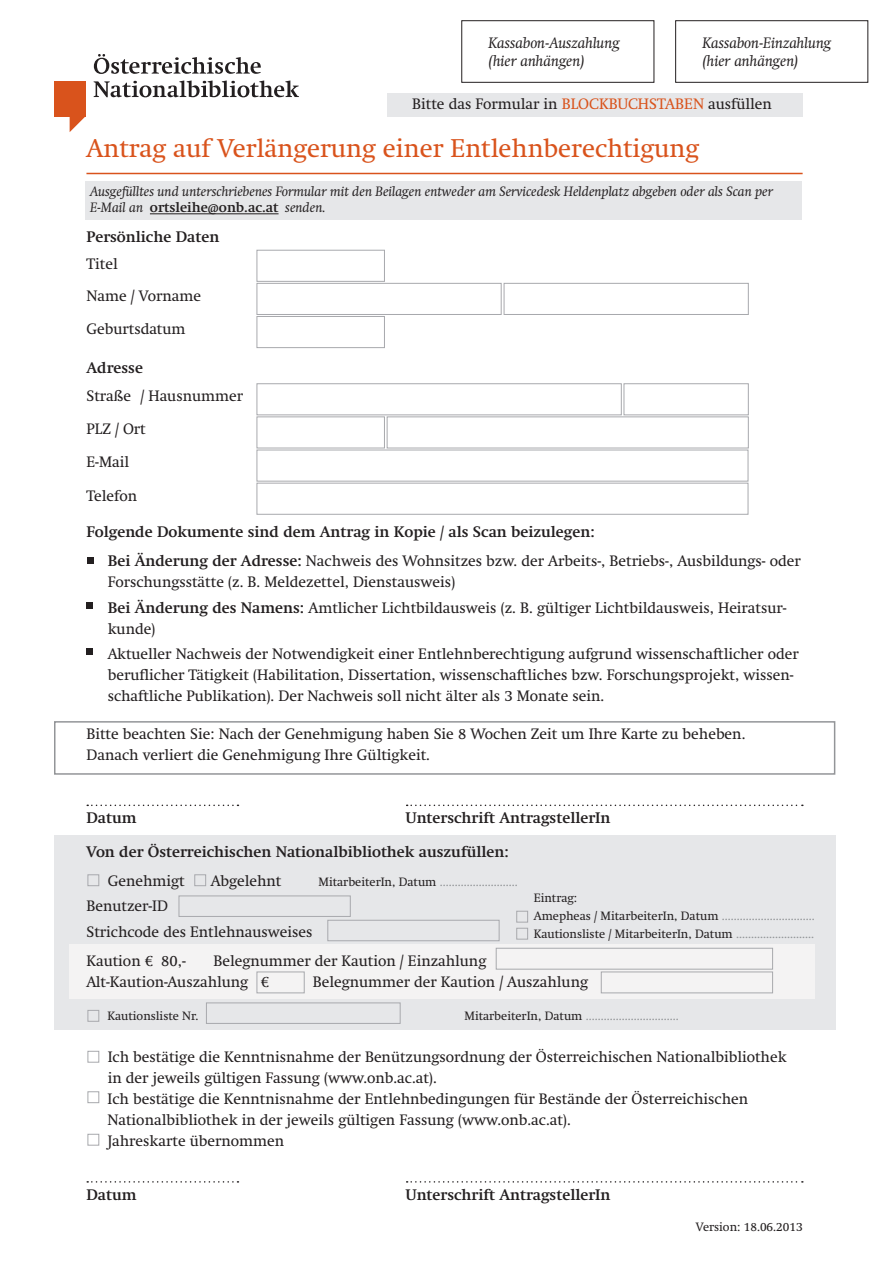
<style>
.page{position:relative;width:893px;height:1263px;background:#fff}
.page>*{position:absolute;margin:0;border:0;box-sizing:border-box;transform-origin:0 0}
.t1{font:25.5px "Swift";color:#d9531c}
.t2{font:15px/21px "Swift";color:#231f20}
.Absatzformat_1{font:700 15px "Swift";color:#231f20}
.t3{font:italic 15px "Swift";color:#231f20}
.t4{font:italic 13.5px/16.2px "Swift";color:#231f20}
.t5{font:12px/18px "Swift";color:#231f20}
.t6{font:12px "Swift";color:#939598}
.s1{color:#d9531c}
.s2{font-weight:700;font-style:normal}
.s3{font-weight:700}
.s4{color:#231f20}
.s5{color:#939598}
</style>
<div class="page">
<div style="left:54px;top:834px;width:781px;height:195px;background:#e6e7e9"></div>
<div style="left:69px;top:944px;width:746px;height:55px;background:#f4f3f3"></div>
<div style="left:54px;top:81px;width:31px;height:36px;background:#d9531c"></div>
<svg style="left:70px;top:117px;width:15px;height:15px"></svg>
<svg style="left:94px;top:54px;width:167px;height:20px"></svg>
<svg style="left:94px;top:80px;width:205px;height:17px"></svg>
<hr style="left:86px;top:173px;width:717px;height:1px;background:#d9531c">
<div style="left:87px;top:557px;width:6px;height:7px;background:#231f20"></div>
<div style="left:86px;top:602px;width:7px;height:7px;background:#231f20"></div>
<div style="left:86px;top:648px;width:7px;height:7px;background:#231f20"></div>
<div style="left:88px;top:874px;width:11px;height:12px;border:1px solid #a8a9ad"></div>
<div style="left:194px;top:874px;width:12px;height:12px;border:1px solid #a8a9ad"></div>
<div style="left:179px;top:895px;width:172px;height:22px;border:1px solid #a8a9ad"></div>
<div style="left:327px;top:920px;width:172px;height:21px;border:1px solid #a8a9ad"></div>
<div style="left:88px;top:1051px;width:11px;height:11px;border:1px solid #a8a9ad"></div>
<div style="left:88px;top:1091px;width:11px;height:12px;border:1px solid #a8a9ad"></div>
<div style="left:516px;top:911px;width:12px;height:11px;border:1px solid #a8a9ad"></div>
<div style="left:516px;top:928px;width:12px;height:11px;border:1px solid #a8a9ad"></div>
<div style="left:206px;top:1002px;width:195px;height:22px;border:1px solid #a8a9ad"></div>
<div style="left:88px;top:1010px;width:11px;height:12px;border:1px solid #a8a9ad"></div>
<div style="left:86px;top:182px;width:716px;height:38px;background:#e6e7e9"></div>
<hr style="left:150px;top:213px;width:129px;height:1px;background:#231f20">
<div style="left:88px;top:1134px;width:11px;height:11px;border:1px solid #a8a9ad"></div>
<div style="left:54px;top:721px;width:781px;height:54px;border:2px solid #939598"></div>
<div style="left:257px;top:283px;width:245px;height:32px;border:1px solid #a8a9ad"></div>
<div style="left:257px;top:250px;width:128px;height:32px;border:1px solid #a8a9ad"></div>
<div style="left:257px;top:316px;width:128px;height:32px;border:1px solid #a8a9ad"></div>
<div style="left:257px;top:383px;width:365px;height:32px;border:1px solid #a8a9ad"></div>
<div style="left:387px;top:416px;width:362px;height:32px;border:1px solid #a8a9ad"></div>
<div style="left:257px;top:416px;width:128px;height:32px;border:1px solid #a8a9ad"></div>
<div style="left:257px;top:450px;width:491px;height:31px;border:1px solid #a8a9ad"></div>
<div style="left:257px;top:483px;width:491px;height:32px;border:1px solid #a8a9ad"></div>
<div style="left:624px;top:383px;width:125px;height:32px;border:1px solid #a8a9ad"></div>
<div style="left:504px;top:283px;width:245px;height:32px;border:1px solid #a8a9ad"></div>
<svg style="left:87px;top:1181px;width:151px;height:1px"></svg>
<svg style="left:407px;top:1181px;width:396px;height:1px"></svg>
<svg style="left:87px;top:804px;width:151px;height:2px"></svg>
<svg style="left:407px;top:804px;width:396px;height:2px"></svg>
<div style="left:496px;top:948px;width:277px;height:21px;border:1px solid #a8a9ad"></div>
<div style="left:675px;top:20px;width:193px;height:63px;border:1px solid #231f20"></div>
<div style="left:387px;top:93px;width:416px;height:24px;background:#e6e7e9"></div>
<div style="left:257px;top:971px;width:48px;height:22px;border:1px solid #a8a9ad"></div>
<div style="left:601px;top:971px;width:172px;height:22px;border:1px solid #a8a9ad"></div>
<div style="left:461px;top:20px;width:193px;height:63px;border:1px solid #231f20"></div>
<p class="t3" style="left:702px;top:34px;width:130px">Kassabon-Einzahlung</p>
<p class="t3" style="left:702px;top:52px;width:97px">(hier anhängen)</p>
<p class="t2" style="left:412px;top:93px;width:361px">Bitte das Formular in <span class="s1">BLOCKBUCHSTABEN</span> ausfüllen</p>
<p class="t3" style="left:489px;top:34px;width:133px">Kassabon-Auszahlung</p>
<p class="t3" style="left:489px;top:52px;width:97px">(hier anhängen)</p>
<p class="t1" style="left:86px;top:133px;width:614px">Antrag auf Verlängerung einer Entlehnberechtigung</p>
<p class="t4" style="left:90px;top:184px;width:685px">Ausgefülltes und unterschriebenes Formular mit den Beilagen entweder am Servicedesk Heldenplatz abgeben oder als Scan per<br>E-Mail an <span class="s2">ortsleihe@onb.ac.at</span> senden.</p>
<p class="Absatzformat_1" style="left:86px;top:228px;width:134px">Persönliche Daten</p>
<p class="t2" style="left:86px;top:253px;width:33px">Titel</p>
<p class="t2" style="left:86px;top:285px;width:116px">Name / Vorname</p>
<p class="t2" style="left:86px;top:318px;width:101px">Geburtsdatum</p>
<p class="Absatzformat_1" style="left:86px;top:359px;width:58px">Adresse</p>
<p class="t2" style="left:86px;top:385px;width:158px">Straße / Hausnummer</p>
<p class="t2" style="left:86px;top:419px;width:61px">PLZ / Ort</p>
<p class="t2" style="left:86px;top:452px;width:44px">E-Mail</p>
<p class="t2" style="left:86px;top:485px;width:52px">Telefon</p>
<p class="Absatzformat_1" style="left:86px;top:523px;width:510px">Folgende Dokumente sind dem Antrag in Kopie / als Scan beizulegen:</p>
<p class="t2" style="left:108px;top:551px;width:695px"><span class="s3">Bei Änderung der Adresse:</span> Nachweis des Wohnsitzes bzw. der Arbeits-, Betriebs-, Ausbildungs- oder<br>Forschungsstätte (z. B. Meldezettel, Dienstausweis)</p>
<p class="t2" style="left:108px;top:597px;width:680px"><span class="s3">Bei Änderung des Namens:</span> Amtlicher Lichtbildausweis (z. B. gültiger Lichtbildausweis, Heiratsur&shy;kunde)</p>
<p class="t2" style="left:108px;top:643px;width:692px">Aktueller Nachweis der Notwendigkeit einer Entlehnberechtigung aufgrund wissenschaftlicher oder beruflicher Tätigkeit (Habilitation, Dissertation, wissenschaftliches bzw. Forschungsprojekt, wissen&shy;schaftliche Publikation). Der Nachweis soll nicht älter als 3 Monate sein.</p>
<p class="t2" style="left:86px;top:723px;width:660px">Bitte beachten Sie: Nach der Genehmigung haben Sie 8 Wochen Zeit um Ihre Karte zu beheben.<br>Danach verliert die Genehmigung Ihre Gültigkeit.</p>
<p class="Absatzformat_1" style="left:86px;top:809px;width:52px">Datum</p>
<p class="Absatzformat_1" style="left:406px;top:809px;width:206px">Unterschrift AntragstellerIn</p>
<p class="Absatzformat_1" style="left:86px;top:842px;width:424px">Von der Österreichischen Nationalbibliothek auszufüllen:</p>
<p class="t2" style="left:108px;top:870px;width:78px">Genehmigt</p>
<p class="t2" style="left:211px;top:870px;width:72px">Abgelehnt</p>
<p class="t6" style="left:319px;top:875px;width:201px"><span class="s4">MitarbeiterIn, Datum</span> ..........................</p>
<p class="t2" style="left:86px;top:896px;width:83px">Benutzer-ID</p>
<p class="t2" style="left:86px;top:921px;width:228px">Strichcode des Entlehnausweises</p>
<p class="t2" style="left:86px;top:951px;width:101px">Kaution € 80,-</p>
<p class="t2" style="left:86px;top:972px;width:184px">Alt-Kaution-Auszahlung €</p>
<p class="t5" style="left:107px;top:1007px;width:93px">Kautionsliste Nr.</p>
<p class="t6" style="left:464px;top:1009px;width:216px"><span class="s4">MitarbeiterIn, Datum</span> ...............................</p>
<p class="t2" style="left:108px;top:1046px;width:680px">Ich bestätige die Kenntnisnahme der Benützungsordnung der Österreichischen Nationalbibliothek in der jeweils gültigen Fassung (www.onb.ac.at).</p>
<p class="t2" style="left:107px;top:1088px;width:642px">Ich bestätige die Kenntnisnahme der Entlehnbedingungen für Bestände der Österreichischen<br>Nationalbibliothek in der jeweils gültigen Fassung (www.onb.ac.at).</p>
<p class="t2" style="left:107px;top:1130px;width:178px">Jahreskarte übernommen</p>
<p class="t5" style="left:534px;top:889px;width:283px">Eintrag:<br>Amepheas / MitarbeiterIn, Datum <span class="s5">...............................</span></p>
<p class="t5" style="left:534px;top:925px;width:282px">Kautionsliste / MitarbeiterIn, Datum <span class="s5">..........................</span></p>
<p class="t2" style="left:213px;top:950px;width:274px">Belegnummer der Kaution / Einzahlung</p>
<p class="t2" style="left:313px;top:972px;width:277px">Belegnummer der Kaution / Auszahlung</p>
<p class="Absatzformat_1" style="left:86px;top:1185px;width:52px">Datum</p>
<p class="Absatzformat_1" style="left:406px;top:1185px;width:206px">Unterschrift AntragstellerIn</p>
<p class="t5" style="left:696px;top:1218px;width:108px">Version: 18.06.2013</p>
</div>
